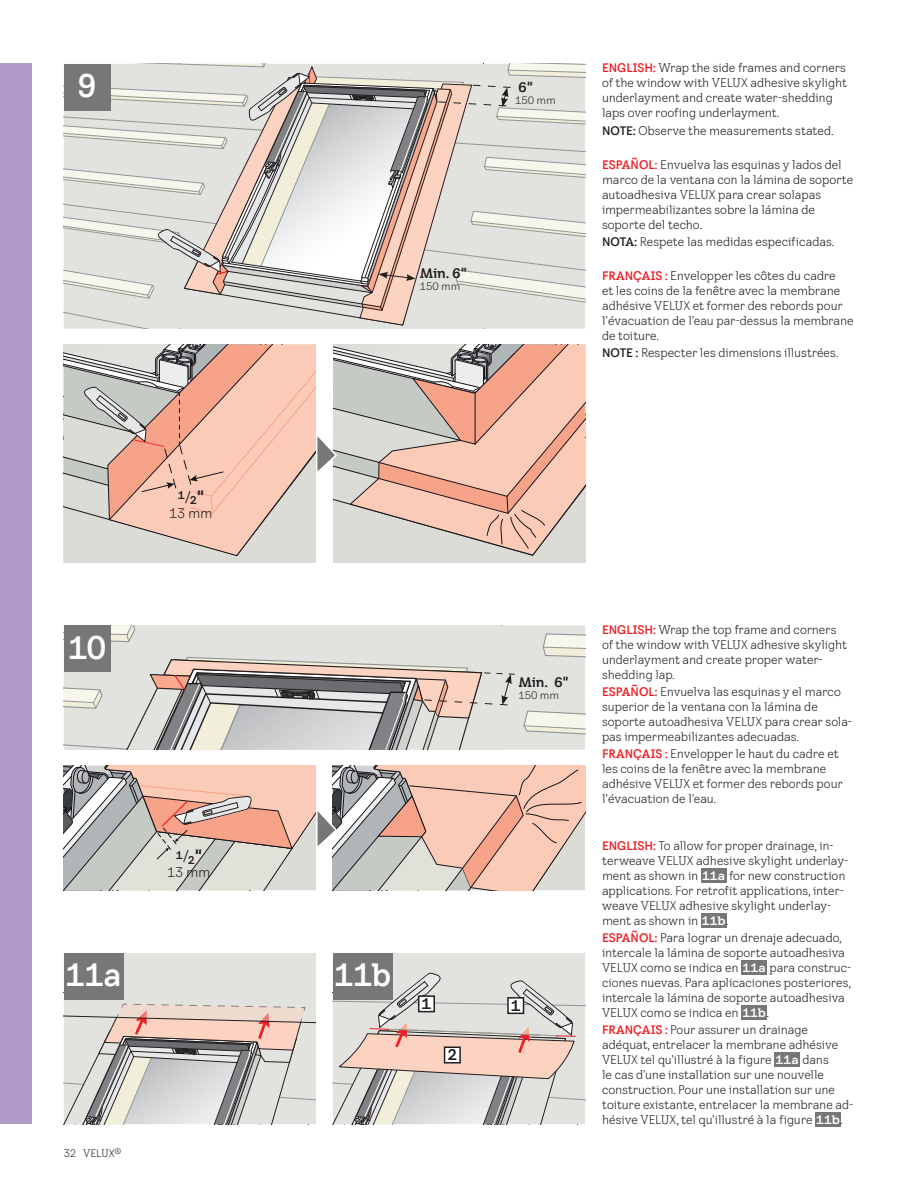
<style>
.page{position:relative;width:918px;height:1188px;background:#fff}
.page>*{position:absolute;margin:0;border:0;box-sizing:border-box;transform-origin:0 0}
.t1{font:700 31.5px "VELUX Transform Office";letter-spacing:-.005em;color:#fff}
.t2{font:700 15px "VELUX Transform Headline";color:#231f20}
.t3{font:700 13.5px "VELUX Transform Headline";letter-spacing:-.02em;color:#231f20}
.t4{font:13.5px "VELUX Transform";letter-spacing:-.025em;color:#231f20}
.t5{font:12px/15px "VELUX Transform Office";letter-spacing:-.01em;color:#231f20}
.t6{font:700 10.95px "VELUX Transform Headline";color:#231f20}
.t7{font:10.5px "VELUX Transform";letter-spacing:-.015em;color:#231f20}
.s1{font-weight:700;color:#ee1d23}
.s2{font-weight:700}
.s3{font-family:"VELUX Transform";font-weight:400;font-size:16.5px}
.s4{font-size:16.5px}
.s5{font-family:"VELUX Transform Headline";font-weight:700;color:#fff}
</style>
<div class="page">
<div style="left:0;top:64px;width:32px;height:1060px;background:#b09ac9"></div>
<div style="left:701px;top:868px;width:25px;height:15px;background:#767778"></div>
<div style="left:701px;top:913px;width:25px;height:15px;background:#767778"></div>
<div style="left:741px;top:960px;width:26px;height:15px;background:#767778"></div>
<div style="left:741px;top:1005px;width:26px;height:15px;background:#767778"></div>
<div style="left:774px;top:1052px;width:26px;height:15px;background:#767778"></div>
<div style="left:815px;top:1112px;width:26px;height:15px;background:#767778"></div>
<svg style="left:64px;top:625px;width:521px;height:125px;background:#ccc9c4"></svg>
<div style="left:333px;top:557px;width:252px;height:6px;background:#dbdcd5"></div>
<div style="left:64px;top:557px;width:252px;height:6px;background:#dbdcd5"></div>
<svg style="left:64px;top:345px;width:521px;height:211px;background:#e1c3b6"></svg>
<svg style="left:64px;top:64px;width:521px;height:262px;background:#d8d4ce"></svg>
<svg style="left:64px;top:766px;width:521px;height:124px;background:#d8c0b5"></svg>
<svg style="left:64px;top:953px;width:252px;height:172px;background:#d3cdc8"></svg>
<div style="left:64px;top:953px;width:59px;height:47px;background:#767778"></div>
<svg style="left:333px;top:953px;width:252px;height:172px;background:#d2cbc6"></svg>
<div style="left:419px;top:996px;width:15px;height:16px;background:#fff"></div>
<div style="left:418px;top:995px;width:17px;height:17px;border:2px solid #231f20"></div>
<div style="left:508px;top:998px;width:16px;height:15px;background:#fff"></div>
<div style="left:507px;top:997px;width:17px;height:17px;border:2px solid #231f20"></div>
<h1 class="t1" style="left:78px;top:67px;width:21px">9</h1>
<p class="t5" style="left:602px;top:60px;width:246px"><span class="s1">ENGLISH:</span> Wrap the side frames and corners of the window with VELUX adhesive skylight underlayment and create water-shedding laps over roofing underlayment.</p>
<p class="t5" style="left:602px;top:123px;width:233px"><span class="s2">NOTE:</span> Observe the measurements stated.</p>
<p class="t5" style="left:602px;top:157px;width:253px"><span class="s1">ESPAÑOL:</span> Envuelva las esquinas y lados del marco de la ventana con la lámina de soporte autoadhesiva VELUX para crear solapas impermeabilizantes sobre la lámina de soporte del techo.</p>
<p class="t5" style="left:602px;top:234px;width:234px"><span class="s2">NOTA:</span> Respete las medidas especificadas.</p>
<p class="t5" style="left:602px;top:268px;width:253px"><span class="s1">FRANÇAIS :</span> Envelopper les côtes du cadre<br>et les coins de la fenêtre avec la membrane adhésive VELUX et former des rebords pour l'évacuation de l'eau par-dessus la membrane de toiture.</p>
<p class="t5" style="left:602px;top:345px;width:238px"><span class="s2">NOTE :</span> Respecter les dimensions illustrées.</p>
<p class="t3" style="left:518px;top:79px;width:16px">6"</p>
<p class="t7" style="left:515px;top:94px;width:42px">150 mm</p>
<p class="t3" style="left:420px;top:265px;width:48px">Min. 6"</p>
<p class="t7" style="left:420px;top:280px;width:42px">150 mm</p>
<p class="t6" style="left:178px;top:491px;width:28px">1<span class="s3">/</span>2<span class="s4">"</span></p>
<p class="t4" style="left:169px;top:505px;width:45px">13 mm</p>
<h1 class="t1" style="left:68px;top:628px;width:39px">10</h1>
<p class="t3" style="left:519px;top:674px;width:51px">Min. 6"</p>
<p class="t7" style="left:519px;top:689px;width:42px">150 mm</p>
<p class="t6" style="left:176px;top:851px;width:28px">1<span class="s3">/</span>2<span class="s4">"</span></p>
<p class="t4" style="left:167px;top:865px;width:45px">13 mm</p>
<h1 class="t1" style="left:65px;top:956px;width:58px">11a</h1>
<h1 class="t1" style="left:334px;top:956px;width:59px">11b</h1>
<p class="t2" style="left:422px;top:995px;width:11px">1</p>
<p class="t2" style="left:511px;top:996px;width:11px">1</p>
<p class="t2" style="left:447px;top:1046px;width:11px">2</p>
<p class="t7" style="left:64px;top:1147px;width:59px">32 VELUX<sup>®</sup></p>
<p class="t5" style="left:602px;top:622px;width:246px"><span class="s1">ENGLISH:</span> Wrap the top frame and corners of the window with VELUX adhesive skylight underlayment and create proper water&shy;shedding lap.</p>
<p class="t5" style="left:602px;top:684px;width:251px"><span class="s1">ESPAÑOL:</span> Envuelva las esquinas y el marco superior de la ventana con la lámina de soporte autoadhesiva VELUX para crear sola&shy;pas impermeabilizantes adecuadas.</p>
<p class="t5" style="left:602px;top:746px;width:242px"><span class="s1">FRANÇAIS :</span> Envelopper le haut du cadre et les coins de la fenêtre avec la membrane adhésive VELUX et former des rebords pour l'évacuation de l'eau.</p>
<p class="t5" style="left:602px;top:838px;width:248px"><span class="s1">ENGLISH:</span> To allow for proper drainage, in&shy;terweave VELUX adhesive skylight underlay&shy;ment as shown in <span class="s5">11a</span> for new construction applications. For retrofit applications, inter&shy;weave VELUX adhesive skylight underlay&shy;ment as shown in <span class="s5">11b</span>.</p>
<p class="t5" style="left:602px;top:930px;width:251px"><span class="s1">ESPAÑOL:</span> Para lograr un drenaje adecuado, intercale la lámina de soporte autoadhesiva VELUX como se indica en <span class="s5">11a</span> para construc&shy;ciones nuevas. Para aplicaciones posteriores, intercale la lámina de soporte autoadhesiva VELUX como se indica en <span class="s5">11b</span>.</p>
<p class="t5" style="left:602px;top:1022px;width:253px"><span class="s1">FRANÇAIS :</span> Pour assurer un drainage adéquat, entrelacer la membrane adhésive VELUX tel qu'illustré à la figure <span class="s5">11a</span> dans<br>le cas d'une installation sur une nouvelle construction. Pour une installation sur une toiture existante, entrelacer la membrane ad&shy;hésive VELUX, tel qu'illustré à la figure <span class="s5">11b</span>.</p>
</div>
